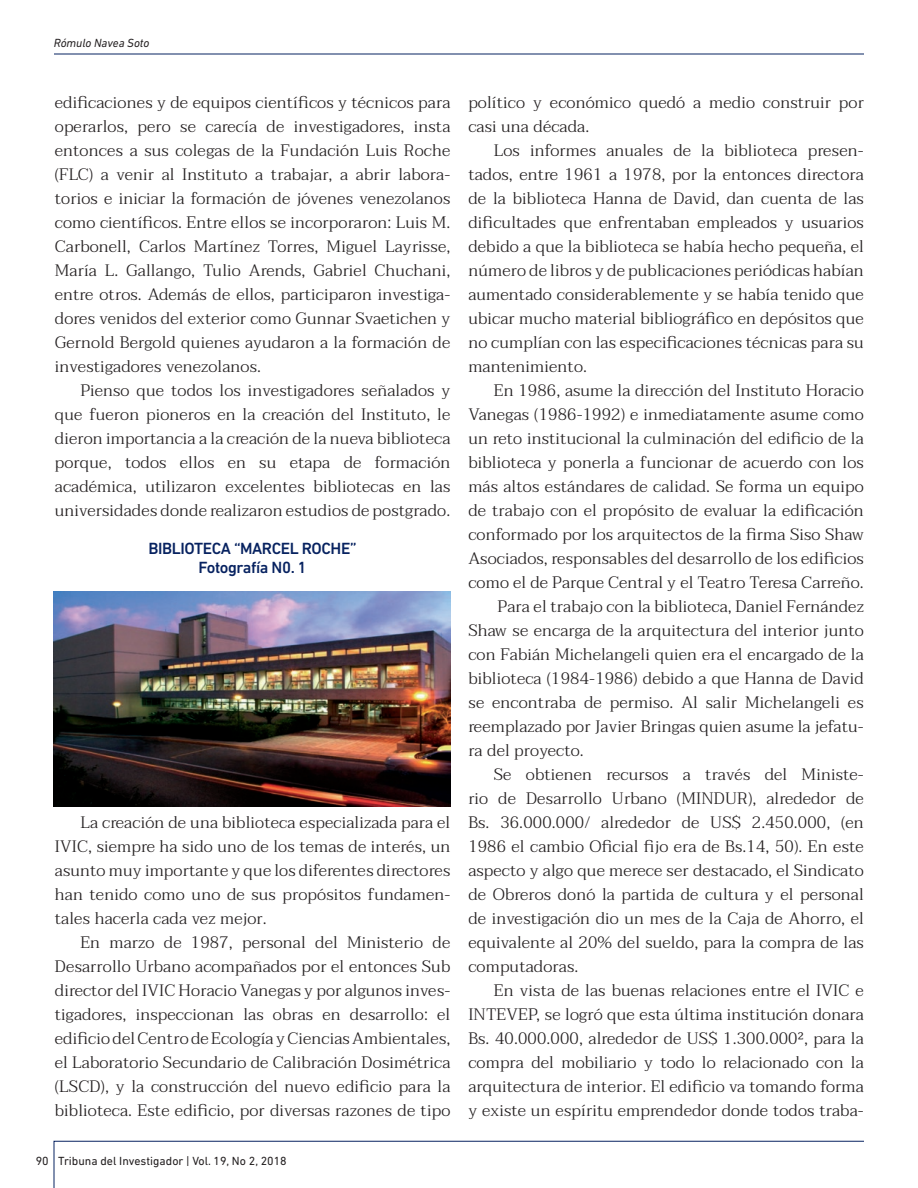
<style>
.page{position:relative;width:918px;height:1188px;background:#fff}
.page>*{position:absolute;margin:0;border:0;box-sizing:border-box;transform-origin:0 0}
.CUERPO_DE_TEXTO{font:300 16.5px/24px "Taviraj";letter-spacing:.01em;color:#231f20;text-align:justify}
.SUBTITULOS_TABLAS{font:500 16.5px "DIN Next LT Pro";letter-spacing:-.025em;color:#072260}
.t1{font:12px "DIN Next LT Pro";color:#231f20}
.encabezado_derecho_m{font:italic 12px "DIN Next LT Pro";letter-spacing:-.005em;color:#231f20}
</style>
<div class="page">
<hr style="left:54px;top:54px;width:810px;height:1px;background:#072260">
<svg style="left:54px;top:1141px;width:810px;height:47px"></svg>
<img style="left:54px;top:592px;width:396px;height:214px">
<p class="encabezado_derecho_m" style="left:54px;top:36px;width:97px">Rómulo Navea Soto</p>
<p class="CUERPO_DE_TEXTO" style="left:55px;top:91px;width:397px">edificaciones y de equipos científicos y técnicos para operarlos, pero se carecía de investigadores, insta entonces a sus colegas de la Fundación Luis Roche (FLC) a venir al Instituto a trabajar, a abrir labora&shy;torios e iniciar la formación de jóvenes venezolanos como científicos. Entre ellos se incorporaron: Luis M.<br>Carbonell, Carlos Martínez Torres, Miguel Layrisse, María L. Gallango, Tulio Arends, Gabriel Chuchani, entre otros. Además de ellos, participaron investiga&shy;dores venidos del exterior como Gunnar Svaetichen y Gernold Bergold quienes ayudaron a la formación de investigadores venezolanos.</p>
<p class="CUERPO_DE_TEXTO" style="left:55px;top:379px;width:397px;text-indent:26px">Pienso que todos los investigadores señalados y que fueron pioneros en la creación del Instituto, le dieron importancia a la creación de la nueva biblioteca porque, todos ellos en su etapa de formación académica, utilizaron excelentes bibliotecas en las universidades donde realizaron estudios de postgrado.</p>
<p class="SUBTITULOS_TABLAS" style="left:149px;top:538px;width:209px">BIBLIOTECA “MARCEL ROCHE”</p>
<p class="SUBTITULOS_TABLAS" style="left:199px;top:558px;width:110px">Fotografía N0. 1</p>
<p class="CUERPO_DE_TEXTO" style="left:55px;top:811px;width:397px;text-indent:26px">La creación de una biblioteca especializada para el IVIC, siempre ha sido uno de los temas de interés, un asunto muy importante y que los diferentes directores han tenido como uno de sus propósitos fundamen&shy;tales hacerla cada vez mejor.</p>
<p class="CUERPO_DE_TEXTO" style="left:55px;top:931px;width:397px;text-indent:26px">En marzo de 1987, personal del Ministerio de Desarrollo Urbano acompañados por el entonces Sub director del IVIC Horacio Vanegas y por algunos inves&shy;tigadores, inspeccionan las obras en desarrollo: el edificio del Centro de Ecología y Ciencias Ambientales, el Laboratorio Secundario de Calibración Dosimétrica (LSCD), y la construcción del nuevo edificio para la biblioteca. Este edificio, por diversas razones de tipo</p>
<p class="t1" style="left:36px;top:1154px;width:253px">90 Tribuna del Investigador | Vol. 19, No 2, 2018</p>
<p class="CUERPO_DE_TEXTO" style="left:468px;top:91px;width:397px">político y económico quedó a medio construir por casi una década.</p>
<p class="CUERPO_DE_TEXTO" style="left:468px;top:139px;width:397px;text-indent:26px">Los informes anuales de la biblioteca presen&shy;tados, entre 1961 a 1978, por la entonces directora de la biblioteca Hanna de David, dan cuenta de las dificultades que enfrentaban empleados y usuarios debido a que la biblioteca se había hecho pequeña, el número de libros y de publicaciones periódicas habían aumentado considerablemente y se había tenido que ubicar mucho material bibliográfico en depósitos que no cumplían con las especificaciones técnicas para su mantenimiento.</p>
<p class="CUERPO_DE_TEXTO" style="left:468px;top:379px;width:397px;text-indent:26px">En 1986, asume la dirección del Instituto Horacio Vanegas (1986-1992) e inmediatamente asume como un reto institucional la culminación del edificio de la biblioteca y ponerla a funcionar de acuerdo con los más altos estándares de calidad. Se forma un equipo de trabajo con el propósito de evaluar la edificación conformado por los arquitectos de la firma Siso Shaw Asociados, responsables del desarrollo de los edificios como el de Parque Central y el Teatro Teresa Carreño.</p>
<p class="CUERPO_DE_TEXTO" style="left:468px;top:595px;width:397px;text-indent:29px">Para el trabajo con la biblioteca, Daniel Fernández Shaw se encarga de la arquitectura del interior junto con Fabián Michelangeli quien era el encargado de la biblioteca (1984-1986) debido a que Hanna de David se encontraba de permiso. Al salir Michelangeli es reemplazado por Javier Bringas quien asume la jefatu&shy;ra del proyecto.</p>
<p class="CUERPO_DE_TEXTO" style="left:468px;top:763px;width:397px;text-indent:26px">Se obtienen recursos a través del Ministe&shy;rio de Desarrollo Urbano (MINDUR), alrededor de Bs. 36.000.000/ alrededor de US$ 2.450.000, (en 1986 el cambio Oficial fijo era de Bs.14, 50). En este aspecto y algo que merece ser destacado, el Sindicato de Obreros donó la partida de cultura y el personal de investigación dio un mes de la Caja de Ahorro, el equivalente al 20% del sueldo, para la compra de las computadoras.</p>
<p class="CUERPO_DE_TEXTO" style="left:468px;top:979px;width:397px;text-indent:26px">En vista de las buenas relaciones entre el IVIC e INTEVEP, se logró que esta última institución donara Bs. 40.000.000, alrededor de US$ 1.300.000², para la compra del mobiliario y todo lo relacionado con la arquitectura de interior. El edificio va tomando forma y existe un espíritu emprendedor donde todos traba-</p>
</div>
